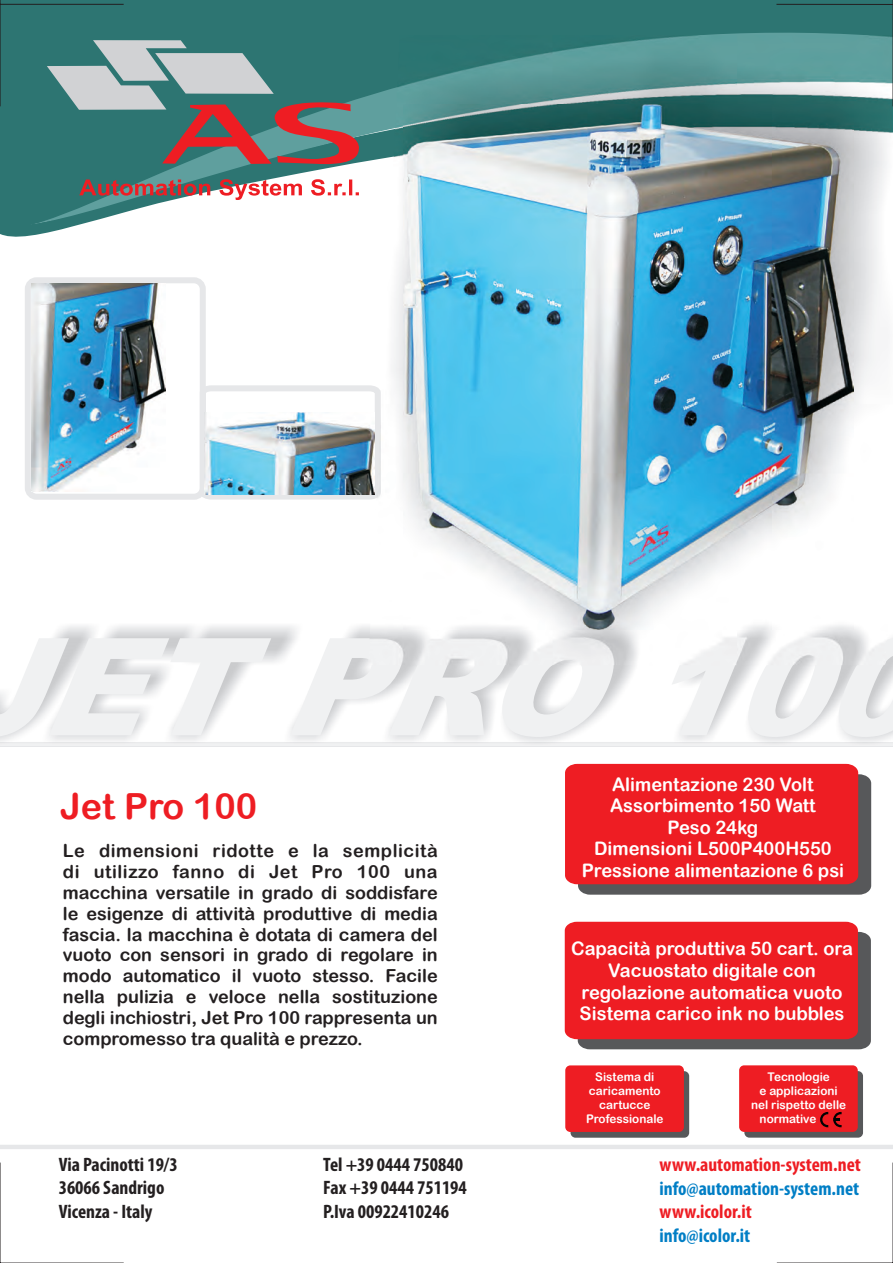
<style>
.page{position:relative;width:893px;height:1263px;background:#fff}
.page>*{position:absolute;margin:0;border:0;box-sizing:border-box;transform-origin:0 0}
.t1{font:italic 900 135.6px "Arial";color:#f0f1f2}
.t2{font:36px "Arial Rounded MT Bold";color:#ee1d23}
.t3{font:700 condensed 19.5px/23.5px "Myriad Pro";color:#231f20}
.t4{font:700 condensed 19.5px "Myriad Pro";color:#007ec5}
.t5{font:700 condensed 19.5px "Myriad Pro";color:#ee1d23}
.t6{font:18.6px/21.6px "Arial Rounded MT Bold";color:#fff;text-align:center}
.t7{font:18px/20.9px "Arial Rounded MT Bold";color:#231f20;text-align:justify}
.t8{font:12px/13.8px "Arial Rounded MT Bold";color:#fff;text-align:center}
</style>
<div class="page">
<hr style="left:0;top:1145px;width:893px;height:4px;background:#e6e7e9">
<svg style="left:0;top:745px;width:893px;height:1px"></svg>
<svg style="left:197px;top:385px;width:171px;height:115px"></svg>
<div style="left:25px;top:277px;width:181px;height:223px;border:6px solid #e6e7e9;border-radius:9px"></div>
<img style="left:31px;top:306px;width:134px;height:185px">
<img style="left:204px;top:413px;width:164px;height:81px">
<hr style="left:892px;top:1162px;width:1px;height:101px;background:#231f20">
<hr style="left:777px;top:1262px;width:116px;height:1px;background:#231f20">
<hr style="left:0;top:1162px;width:1px;height:101px;background:#231f20">
<hr style="left:0;top:1262px;width:124px;height:1px;background:#231f20">
<svg style="left:0;top:0;width:892px;height:298px;fill:#2d7572"></svg>
<div style="left:744px;top:1071px;width:119px;height:66px;background:#57585a;border-radius:5px"></div>
<div style="left:570px;top:1071px;width:119px;height:67px;background:#57585a;border-radius:5px"></div>
<svg style="left:565px;top:764px;width:306px;height:131px;background:#dd262b"></svg>
<svg style="left:565px;top:922px;width:306px;height:127px;background:#df252a"></svg>
<div style="left:739px;top:1065px;width:119px;height:67px;background:#ee1d23;border-radius:5px"></div>
<div style="left:565px;top:1065px;width:119px;height:67px;background:#ee1d23;border-radius:5px"></div>
<svg style="left:820px;top:1112px;width:22px;height:15px"></svg>
<svg style="left:47px;top:40px;width:316px;height:127px;background:#6c8483"></svg>
<svg style="left:79px;top:179px;width:280px;height:21px"></svg>
<img style="left:368px;top:35px;width:525px;height:630px">
<img style="left:404px;top:105px;width:450px;height:524px">
<hr style="left:0;top:0;width:1px;height:106px;background:#231f20">
<hr style="left:0;top:4px;width:124px;height:1px;background:#231f20">
<hr style="left:892px;top:0;width:1px;height:106px;background:#231f20">
<hr style="left:776px;top:4px;width:117px;height:1px;background:#231f20">
<h1 class="t1" style="left:-51px;top:638px;width:1015px">JET PRO 100</h1>
<h2 class="t2" style="left:60px;top:793px;width:199px">Jet Pro 100</h2>
<p class="t7" style="left:63px;top:842px;width:376px">Le dimensioni ridotte e la semplicità di utilizzo fanno di Jet Pro 100 una macchina versatile in grado di soddisfare le esigenze di attività produttive di media fascia. la macchina è dotata di camera del vuoto con sensori in grado di regolare in modo automatico il vuoto stesso. Facile nella pulizia e veloce nella sostituzione degli inchiostri, Jet Pro 100 rappresenta un compromesso tra qualità e prezzo.</p>
<p class="t6" style="left:582px;top:775px;width:264px">Alimentazione 230 Volt<br>Assorbimento 150 Watt<br>Peso 24kg<br>Dimensioni L500P400H550<br>Pressione alimentazione 6 psi</p>
<p class="t6" style="left:571px;top:940px;width:283px">Capacità produttiva 50 cart. ora<br>Vacuostato digitale con regolazione automatica vuoto<br>Sistema carico ink no bubbles</p>
<p class="t8" style="left:586px;top:1071px;width:79px">Sistema di caricamento cartucce<br>Professionale</p>
<p class="t8" style="left:767px;top:1071px;width:64px">Tecnologie</p>
<p class="t8" style="left:759px;top:1085px;width:80px">e applicazioni</p>
<p class="t8" style="left:751px;top:1099px;width:97px">nel rispetto delle</p>
<p class="t8" style="left:760px;top:1112px;width:58px">normative</p>
<p class="t3" style="left:59px;top:1154px;width:120px">Via Pacinotti 19/3<br>36066 Sandrigo<br>Vicenza - Italy</p>
<p class="t3" style="left:323px;top:1154px;width:145px">Tel +39 0444 750840<br>Fax +39 0444 751194<br>P.Iva 00922410246</p>
<p class="t5" style="left:659px;top:1157px;width:203px">www.automation-system.net</p>
<p class="t4" style="left:659px;top:1180px;width:201px">info@automation-system.net</p>
<p class="t4" style="left:659px;top:1227px;width:92px">info@icolor.it</p>
<p class="t5" style="left:659px;top:1204px;width:94px">www.icolor.it</p>
</div>
